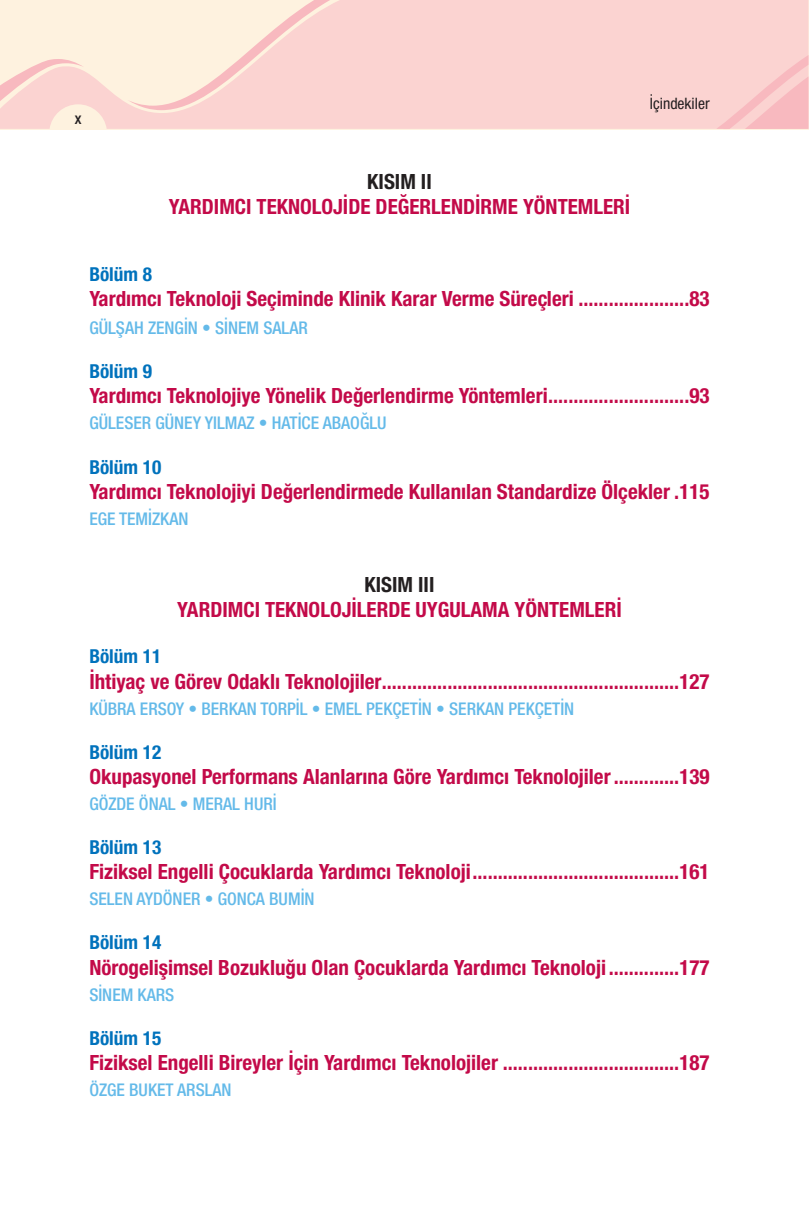
<style>
.page{position:relative;width:809px;height:1221px;background:#fff}
.page>*{position:absolute;margin:0;border:0;box-sizing:border-box;transform-origin:0 0}
.t1{font:700 21px "Helvetica 77 Cn";color:#c30a49}
.t2{font:700 21px "Helvetica 77 Cn";color:#231f20}
.t3{font:700 19.25px "Helvetica 77 Cn";color:#0072bc}
.t4{font:17.5px "Helvetica 67 Med Cn";color:#64bae9}
.t5{font:15.75px "Helvetica 57 Cn";color:#231f20}
.t6{font:15.75px "Helvetica 67 Med Cn";color:#231f20}
</style>
<div class="page">
<svg style="left:0;top:0;width:808px;height:129px;background:#fbd6d2"></svg>
<svg style="left:127px;top:0;width:203px;height:110px;background:#fce3d7"></svg>
<svg style="left:716px;top:55px;width:92px;height:74px;background:#f9c9ca"></svg>
<svg style="left:0;top:59px;width:107px;height:70px;background:#fbdbd4"></svg>
<p class="t6" style="left:75px;top:109px;width:8px">x</p>
<p class="t5" style="left:650px;top:94px;width:61px">İçindekiler</p>
<p class="t2" style="left:367px;top:168px;width:66px">KISIM II</p>
<p class="t1" style="left:169px;top:194px;width:460px">YARDIMCI TEKNOLOJIDE DEĞERLENDIRME YÖNTEMLERI</p>
<p class="t3" style="left:89px;top:263px;width:64px">Bölüm 8</p>
<p class="t1" style="left:89px;top:286px;width:622px">Yardımcı Teknoloji Seçiminde Klinik Karar Verme Süreçleri ......................83</p>
<p class="t4" style="left:89px;top:317px;width:220px">GÜLŞAH ZENGİN • SINEM SALAR</p>
<p class="t3" style="left:89px;top:360px;width:64px">Bölüm 9</p>
<p class="t1" style="left:89px;top:383px;width:622px">Yardımcı Teknolojiye Yönelik Değerlendirme Yöntemleri............................93</p>
<p class="t4" style="left:89px;top:413px;width:299px">GÜLESER GÜNEY YILMAZ • HATICE ABAOĞLU</p>
<p class="t3" style="left:89px;top:455px;width:73px">Bölüm 10</p>
<p class="t1" style="left:89px;top:478px;width:622px">Yardımcı Teknolojiyi Değerlendirmede Kullanılan Standardize Ölçekler .115</p>
<p class="t4" style="left:89px;top:508px;width:101px">EGE TEMIZKAN</p>
<p class="t2" style="left:364px;top:571px;width:71px">KISIM III</p>
<p class="t1" style="left:177px;top:597px;width:444px">YARDIMCI TEKNOLOJILERDE UYGULAMA YÖNTEMLERI</p>
<p class="t3" style="left:89px;top:645px;width:73px">Bölüm 11</p>
<p class="t1" style="left:89px;top:668px;width:622px">İhtiyaç ve Görev Odaklı Teknolojiler...........................................................127</p>
<p class="t4" style="left:89px;top:698px;width:486px">KÜBRA ERSOY • BERKAN TORPIL • EMEL PEKÇETIN • SERKAN PEKÇETIN</p>
<p class="t3" style="left:89px;top:740px;width:73px">Bölüm 12</p>
<p class="t1" style="left:89px;top:763px;width:622px">Okupasyonel Performans Alanlarına Göre Yardımcı Teknolojiler.............139</p>
<p class="t4" style="left:89px;top:793px;width:187px">GÖZDE ÖNAL • MERAL HURİ</p>
<p class="t3" style="left:89px;top:835px;width:73px">Bölüm 13</p>
<p class="t1" style="left:89px;top:859px;width:622px">Fiziksel Engelli Çocuklarda Yardımcı Teknoloji.........................................161</p>
<p class="t4" style="left:89px;top:888px;width:227px">SELEN AYDÖNER • GONCA BUMIN</p>
<p class="t3" style="left:89px;top:930px;width:73px">Bölüm 14</p>
<p class="t1" style="left:89px;top:954px;width:622px">Nörogelişimsel Bozukluğu Olan Çocuklarda Yardımcı Teknoloji ..............177</p>
<p class="t4" style="left:89px;top:983px;width:86px">SINEM KARS</p>
<p class="t3" style="left:89px;top:1026px;width:73px">Bölüm 15</p>
<p class="t1" style="left:89px;top:1049px;width:622px">Fiziksel Engelli Bireyler İçin Yardımcı Teknolojiler ...................................187</p>
<p class="t4" style="left:89px;top:1079px;width:144px">ÖZGE BUKET ARSLAN</p>
</div>
